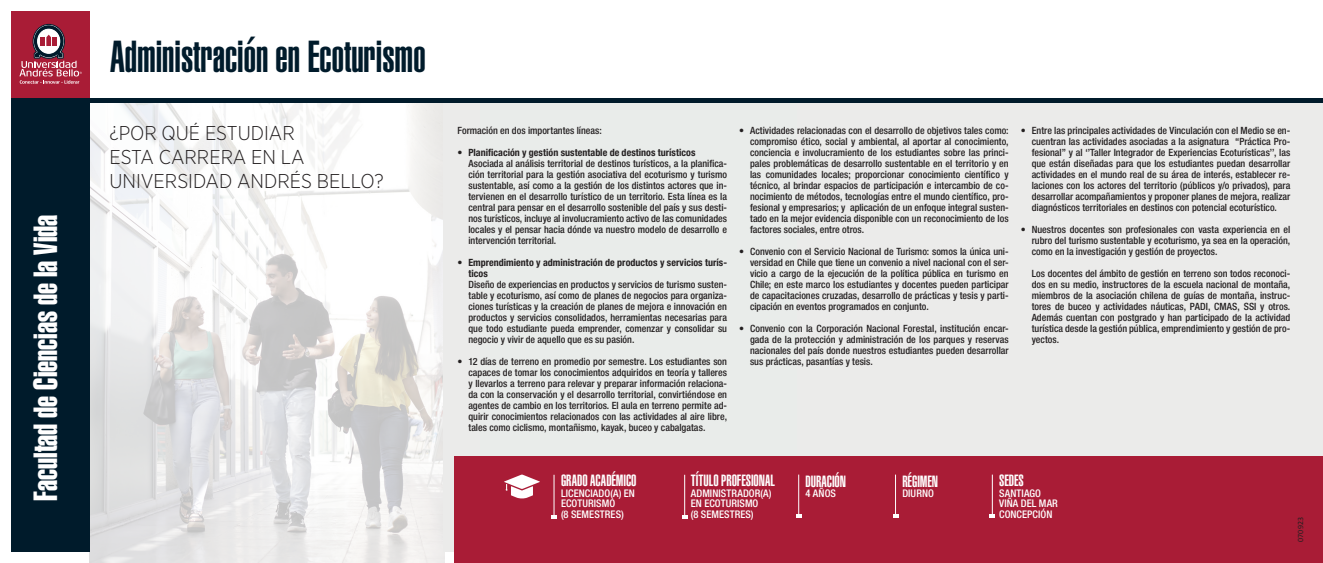
<style>
.page{position:relative;width:1323px;height:563px;background:#fff}
.page>*{position:absolute;margin:0;border:0;box-sizing:border-box;transform-origin:0 0}
.t1{font:44px "Helvetica LT Std Ultra Comp";color:#001b2b}
.t2{font:33px "Helvetica LT Std Extra Comp";color:#fff}
.t3{font:300 20px/24px "Gotham Narrow";color:#231f20}
.t4{font:16px "Helvetica LT Std Ultra Comp";letter-spacing:-.005em;color:#fff}
.t5{font:500 condensed 10.5px/10.5px "Helvetica Neue LT Pro";letter-spacing:.005em;color:#fff}
.t6{font:500 condensed 10px/11px "Helvetica Neue LT Pro";color:#231f20;text-align:justify}
.t7{font:700 condensed 10px/11px "Helvetica Neue LT Pro";color:#231f20}
.t8{font:8px "Calibri";color:#231f20}
</style>
<div class="page">
<img style="left:90px;top:102px;width:354px;height:461px">
<div style="left:443px;top:98px;width:880px;height:453px;background:#ebebea"></div>
<hr style="left:76px;top:98px;width:1247px;height:4px;background:#001b2b">
<div style="left:454px;top:456px;width:869px;height:107px;background:#a91c36"></div>
<div style="left:11px;top:11px;width:79px;height:540px;background:#a91c36"></div>
<div style="left:11px;top:98px;width:79px;height:453px;background:#001b2b"></div>
<svg style="left:19px;top:24px;width:63px;height:60px"></svg>
<svg style="left:504px;top:474px;width:36px;height:24px"></svg>
<hr style="left:553px;top:475px;width:1px;height:40px;background:#fff">
<svg style="left:551px;top:515px;width:6px;height:3px"></svg>
<hr style="left:684px;top:475px;width:1px;height:40px;background:#fff">
<svg style="left:682px;top:515px;width:5px;height:3px"></svg>
<hr style="left:798px;top:474px;width:1px;height:41px;background:#fff">
<svg style="left:796px;top:514px;width:5px;height:4px"></svg>
<hr style="left:895px;top:474px;width:1px;height:41px;background:#fff">
<svg style="left:893px;top:514px;width:5px;height:4px"></svg>
<hr style="left:992px;top:474px;width:1px;height:41px;background:#fff">
<svg style="left:989px;top:514px;width:6px;height:4px"></svg>
<p class="t2" style="left:26px;top:500px;width:287px;rotate:-90deg">Facultad de Ciencias de la Vida</p>
<p class="t1" style="left:110px;top:31px;width:317px">Administración en Ecoturismo</p>
<h3 class="t3" style="left:109px;top:121px;width:276px">¿POR QUÉ ESTUDIAR<br>ESTA CARRERA EN LA<br>UNIVERSIDAD ANDRÉS BELLO?</h3>
<p class="t6" style="left:457px;top:124px;width:146px">Formación en dos importantes líneas:</p>
<p class="t7" style="left:457px;top:146px;width:240px">• Planificación y gestión sustentable de destinos turísticos</p>
<p class="t6" style="left:468px;top:157px;width:260px">Asociada al análisis territorial de destinos turísticos, a la planifica&shy;ción territorial para la gestión asociativa del ecoturismo y turismo sustentable, así como a la gestión de los distintos actores que in&shy;tervienen en el desarrollo turístico de un territorio. Esta línea es la central para pensar en el desarrollo sostenible del país y sus desti&shy;nos turísticos, incluye al involucramiento activo de las comunidades locales y el pensar hacia dónde va nuestro modelo de desarrollo e intervención territorial.</p>
<p class="t7" style="left:468px;top:256px;width:260px;text-indent:-11px">• Emprendimiento y administración de productos y servicios turís&shy;ticos</p>
<p class="t6" style="left:468px;top:278px;width:260px">Diseño de experiencias en productos y servicios de turismo susten&shy;table y ecoturismo, así como de planes de negocios para organiza&shy;ciones turísticas y la creación de planes de mejora e innovación en productos y servicios consolidados, herramientas necesarias para que todo estudiante pueda emprender, comenzar y consolidar su negocio y vivir de aquello que es su pasión.</p>
<p class="t6" style="left:468px;top:355px;width:260px;text-indent:-11px">• 12 días de terreno en promedio por semestre. Los estudiantes son capaces de tomar los conocimientos adquiridos en teoría y talleres y llevarlos a terreno para relevar y preparar información relaciona&shy;da con la conservación y el desarrollo territorial, convirtiéndose en agentes de cambio en los territorios. El aula en terreno permite ad&shy;quirir conocimientos relacionados con las actividades al aire libre, tales como ciclismo, montañismo, kayak, buceo y cabalgatas.</p>
<p class="t6" style="left:750px;top:124px;width:260px;text-indent:-11px">• Actividades relacionadas con el desarrollo de objetivos tales como: compromiso ético, social y ambiental, al aportar al conocimiento, conciencia e involucramiento de los estudiantes sobre las princi&shy;pales problemáticas de desarrollo sustentable en el territorio y en las comunidades locales; proporcionar conocimiento científico y técnico, al brindar espacios de participación e intercambio de co&shy;nocimiento de métodos, tecnologías entre el mundo científico, pro&shy;fesional y empresarios; y aplicación de un enfoque integral susten&shy;tado en la mejor evidencia disponible con un reconocimiento de los factores sociales, entre otros.</p>
<p class="t6" style="left:750px;top:245px;width:260px;text-indent:-11px">• Convenio con el Servicio Nacional de Turismo: somos la única uni&shy;versidad en Chile que tiene un convenio a nivel nacional con el ser&shy;vicio a cargo de la ejecución de la política pública en turismo en Chile; en este marco los estudiantes y docentes pueden participar de capacitaciones cruzadas, desarrollo de prácticas y tesis y parti&shy;cipación en eventos programados en conjunto.</p>
<p class="t6" style="left:750px;top:322px;width:260px;text-indent:-11px">• Convenio con la Corporación Nacional Forestal, institución encar&shy;gada de la protección y administración de los parques y reservas nacionales del país donde nuestros estudiantes pueden desarrollar sus prácticas, pasantías y tesis.</p>
<p class="t6" style="left:1031px;top:124px;width:260px;text-indent:-11px">• Entre las principales actividades de Vinculación con el Medio se en&shy;cuentran las actividades asociadas a la asignatura “Práctica Pro&shy;fesional” y al ‘’Taller Integrador de Experiencias Ecoturísticas’’, las que están diseñadas para que los estudiantes puedan desarrollar actividades en el mundo real de su área de interés, establecer re&shy;laciones con los actores del territorio (públicos y/o privados), para desarrollar acompañamientos y proponer planes de mejora, realizar diagnósticos territoriales en destinos con potencial ecoturístico.</p>
<p class="t6" style="left:1031px;top:223px;width:260px;text-indent:-11px">• Nuestros docentes son profesionales con vasta experiencia en el rubro del turismo sustentable y ecoturismo, ya sea en la operación, como en la investigación y gestión de proyectos.</p>
<p class="t6" style="left:1031px;top:267px;width:260px">Los docentes del ámbito de gestión en terreno son todos reconoci&shy;dos en su medio, instructores de la escuela nacional de montaña, miembros de la asociación chilena de guías de montaña, instruc&shy;tores de buceo y actividades náuticas, PADI, CMAS, SSI y otros.<br>Además cuentan con postgrado y han participado de la actividad turística desde la gestión pública, emprendimiento y gestión de pro&shy;yectos.</p>
<p class="t4" style="left:561px;top:471px;width:77px">GRADO ACADÉMICO</p>
<p class="t5" style="left:561px;top:487px;width:75px">LICENCIADO(A) EN<br>ECOTURISMO</p>
<p class="t5" style="left:561px;top:508px;width:64px">(8 SEMESTRES)</p>
<p class="t4" style="left:691px;top:471px;width:86px">TÍTULO PROFESIONAL</p>
<p class="t5" style="left:691px;top:487px;width:82px">ADMINISTRADOR(A)<br>EN ECOTURISMO</p>
<p class="t5" style="left:691px;top:508px;width:64px">(8 SEMESTRES)</p>
<p class="t4" style="left:805px;top:472px;width:42px">DURACIÓN</p>
<p class="t5" style="left:805px;top:488px;width:32px">4 AÑOS</p>
<p class="t4" style="left:902px;top:472px;width:37px">RÉGIMEN</p>
<p class="t5" style="left:902px;top:488px;width:33px">DIURNO</p>
<p class="t4" style="left:999px;top:471px;width:26px">SEDES</p>
<p class="t5" style="left:999px;top:487px;width:43px">SANTIAGO</p>
<p class="t5" style="left:999px;top:498px;width:60px">VIÑA DEL MAR</p>
<p class="t5" style="left:999px;top:508px;width:55px">CONCEPCIÓN</p>
<p class="t8" style="left:1294px;top:529px;width:26px;rotate:-90deg">070923</p>
<p class="t8" style="left:1295px;top:541px;width:26px;rotate:-90deg">070923</p>
</div>
